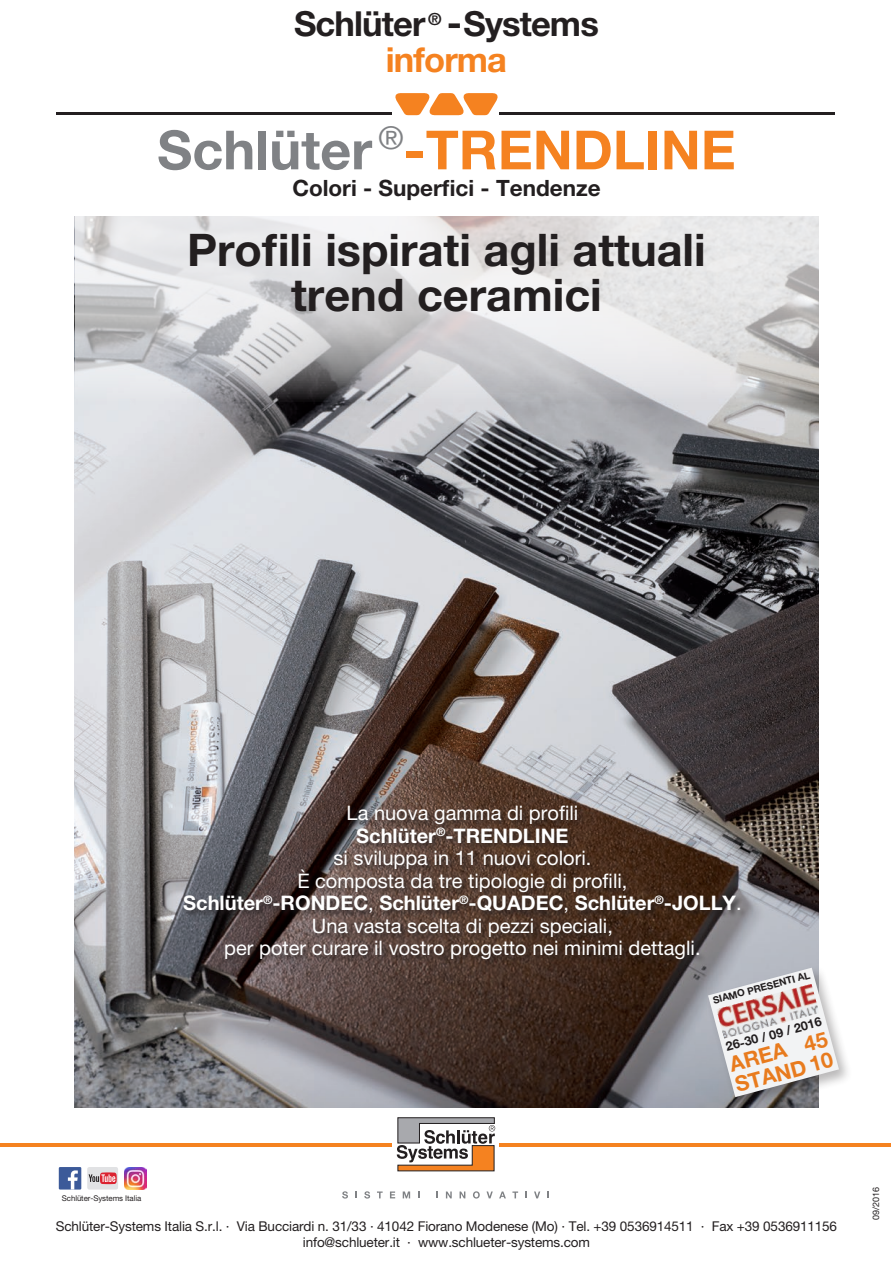
<style>
.page{position:relative;width:893px;height:1263px;background:#fff}
.page>*{position:absolute;margin:0;border:0;box-sizing:border-box;transform-origin:0 0}
.t1{font:700 54px "Helvetica Neue LT Pro";color:#f58220}
.Normale{font:700 45px "Helvetica Neue LT Pro";color:#231f20}
.t2{font:700 34.5px/36px "Helvetica Neue LT Pro";letter-spacing:-.025em;color:#231f20;text-align:center}
.Normale-2{font:700 22.5px "Helvetica Neue LT Pro";color:#231f20}
.t3{font:700 21.3px/21.3px "Helvetica Neue LT Pro";color:#f58220}
.t4{font:20.1px "Helvetica Neue LT Pro";color:#fff}
.t5{font:700 20.1px "Helvetica Neue LT Pro";color:#fff}
.t6{font:13.5px/16.2px "Helvetica Neue LT Pro";letter-spacing:-.01em;color:#231f20;text-align:center}
.t7{font:700 12.6px "Helvetica Neue LT Pro";color:#231f20}
.t8{font:700 9.9px "Helvetica Neue LT Pro";color:#231f20}
.t9{font:9px "Helvetica Neue LT Pro";letter-spacing:-.01em;color:#231f20}
.t10{font:7.8px "Helvetica Neue LT Pro";letter-spacing:-.01em;color:#231f20}
.s1{font-size:37.65px}
.s2{color:#f58220}
.s3{color:#808285}
.s4{font-weight:400}
</style>
<div class="page">
<svg style="left:395px;top:93px;width:103px;height:22px"></svg>
<hr style="left:499px;top:112px;width:336px;height:2px;background:#231f20">
<hr style="left:56px;top:112px;width:336px;height:2px;background:#231f20">
<svg style="left:397px;top:1117px;width:98px;height:54px"></svg>
<svg style="left:342px;top:1191px;width:6px;height:7px"></svg>
<svg style="left:355px;top:1191px;width:2px;height:7px"></svg>
<svg style="left:364px;top:1191px;width:6px;height:7px"></svg>
<svg style="left:377px;top:1191px;width:6px;height:7px"></svg>
<svg style="left:390px;top:1191px;width:5px;height:7px"></svg>
<svg style="left:403px;top:1191px;width:7px;height:7px"></svg>
<svg style="left:436px;top:1191px;width:2px;height:7px"></svg>
<svg style="left:446px;top:1191px;width:6px;height:7px"></svg>
<svg style="left:460px;top:1191px;width:5px;height:7px"></svg>
<svg style="left:473px;top:1191px;width:7px;height:7px"></svg>
<svg style="left:486px;top:1191px;width:7px;height:7px"></svg>
<svg style="left:499px;top:1191px;width:7px;height:7px"></svg>
<svg style="left:512px;top:1191px;width:6px;height:7px"></svg>
<svg style="left:525px;top:1191px;width:2px;height:7px"></svg>
<svg style="left:534px;top:1191px;width:6px;height:7px"></svg>
<svg style="left:547px;top:1191px;width:2px;height:7px"></svg>
<hr style="left:0;top:1143px;width:392px;height:4px;background:#f58220">
<hr style="left:499px;top:1143px;width:392px;height:4px;background:#f58220">
<div style="left:87px;top:1167px;width:31px;height:22px;background:#e1e2e4;border-radius:2px"></div>
<div style="left:59px;top:1167px;width:22px;height:22px;background:#3c5a99"></div>
<svg style="left:68px;top:1170px;width:10px;height:19px"></svg>
<svg style="left:89px;top:1172px;width:28px;height:12px"></svg>
<img style="left:124px;top:1167px;width:23px;height:22px">
<img style="left:74px;top:402px;width:744px;height:705px">
<svg style="left:74px;top:216px;width:744px;height:186px;background:#d6d5d7"></svg>
<div style="left:183px;top:804px;width:564px;height:162px;background:#231f20;opacity:.75"></div>
<div style="left:706px;top:965px;width:148px;height:146px;background:#231f20;opacity:.31"></div>
<svg style="left:708px;top:968px;width:131px;height:129px"></svg>
<img style="left:716px;top:984px;width:103px;height:54px">
<h3 class="t2" style="left:294px;top:5px;width:306px">Schlüter <sup>®</sup> <span class="s1">-</span> Systems <span class="s2">informa</span></h3>
<p class="t1" style="left:157px;top:117px;width:580px"><span class="s3">Schlüter</span> <sup>®</sup>-TRENDLINE</p>
<p class="Normale-2" style="left:292px;top:174px;width:310px">Colori - Superfici - Tendenze</p>
<p class="Normale" style="left:187px;top:222px;width:520px">Profili ispirati agli attuali</p>
<p class="Normale" style="left:291px;top:267px;width:312px">trend ceramici</p>
<p class="t4" style="left:347px;top:801px;width:233px">La nuova gamma di profili</p>
<p class="t5" style="left:356px;top:823px;width:214px">Schlüter<sup>®</sup>-TRENDLINE</p>
<p class="t4" style="left:333px;top:846px;width:260px">si sviluppa in 11 nuovi colori.</p>
<p class="t4" style="left:297px;top:868px;width:332px">È composta da tre tipologie di profili,</p>
<p class="t5" style="left:183px;top:890px;width:560px">Schlüter<sup>®</sup>-RONDEC<span class="s4">,</span> Schlüter<sup>®</sup>-QUADEC<span class="s4">,</span> Schlüter<sup>®</sup>-JOLLY<span class="s4">.</span></p>
<p class="t4" style="left:312px;top:913px;width:303px">Una vasta scelta di pezzi speciali,</p>
<p class="t4" style="left:224px;top:936px;width:478px">per poter curare il vostro progetto nei minimi dettagli.</p>
<p class="t8" style="left:711px;top:994px;width:102px;rotate:-15deg">SIAMO PRESENTI AL</p>
<p class="t7" style="left:724px;top:1039px;width:100px;rotate:-15deg">26-30 / 09 / 2016</p>
<p class="t3" style="left:727px;top:1054px;width:102px;rotate:-15deg">AREA 45<br>STAND 10</p>
<p class="t10" style="left:62px;top:1193px;width:81px">Schlüter-Systems Italia</p>
<p class="t6" style="left:56px;top:1217px;width:783px">Schlüter-Systems Italia S.r.l. · Via Bucciardi n. 31/33 · 41042 Fiorano Modenese (Mo) · Tel. +39 0536914511 · Fax +39 0536911156 info@schlueter.it · www.schlueter-systems.com</p>
<p class="t9" style="left:871px;top:1220px;width:34px;rotate:-90deg">09/2016</p>
</div>
